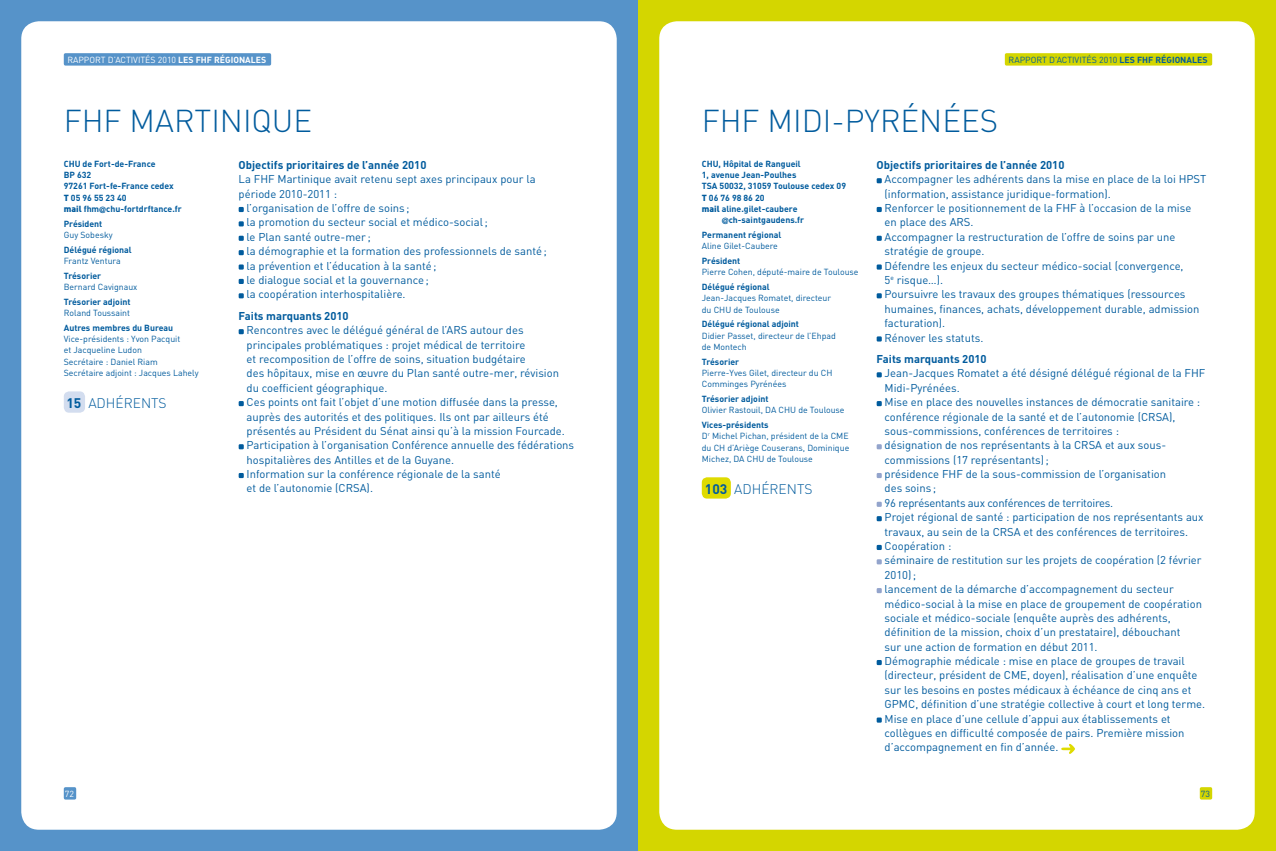
<style>
.page{position:relative;width:1276px;height:851px;background:#fff}
.page>*{position:absolute;margin:0;border:0;box-sizing:border-box;transform-origin:0 0}
.t1{font:300 31.25px "DIN";color:#005b9d}
.t2{font:300 13.75px "DIN";color:#005b9d}
.t3{font:11.25px/14.4px "DIN";color:#005b9d}
.t4{font:700 11.25px "DIN";color:#005b9d}
.t5{font:8.75px/11.2px "DIN";color:#005b9d}
.t6{font:700 8.75px/11.2px "DIN";color:#005b9d}
.t7{font:8.75px "DIN";color:#fff}
.s1{font-weight:700}
.s2{font-weight:900}
.s3{font-family:"Helvetica Neue LT Std"}
</style>
<div class="page">
<div style="left:638px;top:0;width:638px;height:850px;background:#d4d600"></div>
<div style="left:659px;top:21px;width:595px;height:808px;background:#fff;border-radius:18px"></div>
<div style="left:1005px;top:53px;width:207px;height:13px;background:#d4d600;border-radius:2px"></div>
<div style="left:1199px;top:787px;width:13px;height:12px;background:#d4d600;border-radius:2px"></div>
<div style="left:0;top:0;width:638px;height:850px;background:#5693c9"></div>
<div style="left:21px;top:21px;width:596px;height:808px;background:#fff;border-radius:18px"></div>
<div style="left:64px;top:53px;width:207px;height:13px;background:#5693c9;border-radius:2px"></div>
<div style="left:64px;top:787px;width:12px;height:12px;background:#5693c9;border-radius:2px"></div>
<svg style="left:239px;top:207px;width:5px;height:5px"></svg>
<svg style="left:239px;top:221px;width:5px;height:5px"></svg>
<svg style="left:239px;top:236px;width:5px;height:5px"></svg>
<svg style="left:239px;top:250px;width:5px;height:5px"></svg>
<svg style="left:239px;top:264px;width:5px;height:5px"></svg>
<svg style="left:239px;top:279px;width:5px;height:5px"></svg>
<svg style="left:239px;top:293px;width:5px;height:5px"></svg>
<svg style="left:239px;top:329px;width:5px;height:5px"></svg>
<svg style="left:239px;top:401px;width:5px;height:5px"></svg>
<svg style="left:239px;top:444px;width:5px;height:5px"></svg>
<svg style="left:239px;top:473px;width:5px;height:5px"></svg>
<div style="left:64px;top:391px;width:21px;height:21px;background:#d3ddef;border-radius:5px"></div>
<div style="left:702px;top:477px;width:29px;height:21px;background:#dfdb00;border-radius:5px"></div>
<svg style="left:876px;top:178px;width:6px;height:5px"></svg>
<svg style="left:876px;top:207px;width:6px;height:5px"></svg>
<svg style="left:876px;top:236px;width:6px;height:5px"></svg>
<svg style="left:876px;top:264px;width:6px;height:5px"></svg>
<svg style="left:876px;top:293px;width:6px;height:5px"></svg>
<svg style="left:876px;top:336px;width:6px;height:5px"></svg>
<svg style="left:876px;top:372px;width:6px;height:5px"></svg>
<svg style="left:876px;top:401px;width:6px;height:5px"></svg>
<svg style="left:876px;top:444px;width:6px;height:5px"></svg>
<svg style="left:876px;top:473px;width:6px;height:5px"></svg>
<svg style="left:876px;top:501px;width:6px;height:6px"></svg>
<svg style="left:876px;top:516px;width:6px;height:5px"></svg>
<svg style="left:876px;top:545px;width:6px;height:5px"></svg>
<svg style="left:876px;top:559px;width:6px;height:5px"></svg>
<svg style="left:876px;top:588px;width:6px;height:5px"></svg>
<svg style="left:876px;top:660px;width:6px;height:5px"></svg>
<svg style="left:876px;top:717px;width:6px;height:5px"></svg>
<svg style="left:1061px;top:744px;width:14px;height:9px"></svg>
<p class="t7" style="left:67px;top:54px;width:200px">RAPPORT D’ACTIVITÉS 2010 <span class="s1">Les fh f régionales</span></p>
<p class="t5" style="left:1008px;top:54px;width:200px">RAPPORT D’ACTIVITÉS 2010 <span class="s1">Les fh f régionales</span></p>
<h1 class="t1" style="left:64px;top:101px;width:250px">FHF MARTINIQUE</h1>
<h1 class="t1" style="left:702px;top:101px;width:298px">FHF MIDI-PYRÉNÉES</h1>
<p class="t6" style="left:64px;top:158px;width:120px">CHU de Fort-de-France<br>BP 632<br>97261 Fort-fe-France cedex<br><span class="s2">T</span> 05 96 55 23 40<br><span class="s2">mail</span> fhm<span class="s3">@</span>chu-fortdrftance.fr</p>
<p class="t6" style="left:64px;top:217px;width:40px">Président</p>
<p class="t5" style="left:64px;top:229px;width:50px">Guy Sobesky</p>
<p class="t6" style="left:64px;top:243px;width:69px">Délégué régional</p>
<p class="t5" style="left:64px;top:255px;width:59px">Frantz Ventura</p>
<p class="t6" style="left:64px;top:269px;width:39px">Trésorier</p>
<p class="t5" style="left:64px;top:281px;width:75px">Bernard Cavignaux</p>
<p class="t6" style="left:64px;top:296px;width:68px">Trésorier adjoint</p>
<p class="t5" style="left:64px;top:307px;width:68px">Roland Toussaint</p>
<p class="t6" style="left:64px;top:322px;width:111px">Autres membres du Bureau</p>
<p class="t5" style="left:64px;top:333px;width:136px">Vice-présidents : Yvon Pacquit<br>et Jacqueline Ludon<br>Secrétaire : Daniel Riam<br>Secrétaire adjoint : Jacques Lahely</p>
<p class="t2" style="left:66px;top:394px;width:67px"><span class="s1">15</span> ADHÉRENTS</p>
<p class="t4" style="left:239px;top:157px;width:189px">Objectifs prioritaires de l’année 2010</p>
<p class="t3" style="left:239px;top:172px;width:298px">La FHF Martinique avait retenu sept axes principaux pour la</p>
<p class="t3" style="left:239px;top:186px;width:100px">période 2010-2011 :</p>
<p class="t3" style="left:247px;top:200px;width:164px">l’organisation de l’offre de soins ;</p>
<p class="t3" style="left:247px;top:215px;width:243px">la promotion du secteur social et médico-social;</p>
<p class="t3" style="left:247px;top:229px;width:126px">le Plan santé outre-mer ;</p>
<p class="t3" style="left:247px;top:244px;width:302px">la démographie et la formation des professionnels de santé;</p>
<p class="t3" style="left:247px;top:258px;width:191px">la prévention et l’éducation à la santé;</p>
<p class="t3" style="left:247px;top:272px;width:184px">le dialogue social et la gouvernance;</p>
<p class="t3" style="left:247px;top:287px;width:161px">la coopération interhospitalière.</p>
<p class="t4" style="left:239px;top:308px;width:112px">Faits marquants 2010</p>
<p class="t3" style="left:247px;top:323px;width:329px">Rencontres avec le délégué général de l’ARS autour des principales problématiques : projet médical de territoire<br>et recomposition de l’offre de soins, situation budgétaire<br>des hôpitaux, mise en œuvre du Plan santé outre-mer, révision du coefficient géographique.<br>Ces points ont fait l’objet d’une motion diffusée dans la presse, auprès des autorités et des politiques. Ils ont par ailleurs été présentés au Président du Sénat ainsi qu’à la mission Fourcade.<br>Participation à l’organisation Conférence annuelle des fédérations hospitalières des Antilles et de la Guyane.<br>Information sur la conférence régionale de la santé<br>et de l’autonomie (CRSA).</p>
<p class="t6" style="left:702px;top:158px;width:100px">CHU, Hôpital de Rangueil<br>1, avenue Jean-Poulhes<br>TSA</p>
<p class="t6" style="left:719px;top:180px;width:128px">50032, 31059 Toulouse cedex 09</p>
<p class="t6" style="left:702px;top:191px;width:64px"><span class="s2">T</span> 06 76 98 86 20</p>
<p class="t6" style="left:702px;top:203px;width:97px"><span class="s2">mail</span> aline.gilet-caubere</p>
<p class="t6" style="left:721px;top:214px;width:84px"><span class="s3">@</span>ch-saintgaudens.fr</p>
<p class="t6" style="left:702px;top:229px;width:81px">Permanent régional</p>
<p class="t5" style="left:702px;top:240px;width:77px">Aline Gilet-Caubere</p>
<p class="t6" style="left:702px;top:255px;width:40px">Président</p>
<p class="t5" style="left:702px;top:266px;width:158px">Pierre Cohen, député-maire de Toulouse</p>
<p class="t6" style="left:702px;top:281px;width:69px">Délégué régional</p>
<p class="t5" style="left:702px;top:292px;width:131px">Jean-Jacques Romatet, directeur du CHU de Toulouse</p>
<p class="t6" style="left:702px;top:318px;width:99px">Délégué régional adjoint</p>
<p class="t5" style="left:702px;top:329px;width:135px">Didier Passet, directeur de l’Ehpad de Montech</p>
<p class="t6" style="left:702px;top:355px;width:39px">Trésorier</p>
<p class="t5" style="left:702px;top:367px;width:132px">Pierre-Yves Gilet, directeur du CH<br>Comminges Pyrénées</p>
<p class="t6" style="left:702px;top:393px;width:68px">Trésorier adjoint</p>
<p class="t5" style="left:702px;top:404px;width:144px">Olivier Rastouil, DA CHU de Toulouse</p>
<p class="t5" style="left:702px;top:419px;width:149px"><span class="s1">Vices-présidents<br></span>D<sup>r</sup> Michel Pichan, président de la CME du CH d’Ariège Couserans, Dominique<br>Michez, DA CHU de Toulouse</p>
<p class="t2" style="left:705px;top:480px;width:74px"><span class="s1">103</span> ADHÉRENTS</p>
<p class="t4" style="left:876px;top:157px;width:189px">Objectifs prioritaires de l’année 2010</p>
<p class="t3" style="left:884px;top:172px;width:323px">Accompagner les adhérents dans la mise en place de la loi HPST (information, assistance juridique-formation).<br>Renforcer le positionnement de la FHF à l’occasion de la mise en place des ARS.<br>Accompagner la restructuration de l’offre de soins par une stratégie de groupe.<br>Défendre les enjeux du secteur médico-social (convergence,<br>5<sup>e</sup> risque…).<br>Poursuivre les travaux des groupes thématiques (ressources humaines, finances, achats, développement durable, admission facturation).<br>Rénover les statuts.</p>
<p class="t4" style="left:876px;top:351px;width:112px">Faits marquants 2010</p>
<p class="t3" style="left:884px;top:366px;width:322px">Jean-Jacques Romatet a été désigné délégué régional de la FHF Midi-Pyrénées.<br>Mise en place des nouvelles instances de démocratie sanitaire : conférence régionale de la santé et de l’autonomie (CRSA), sous-commissions, conférences de territoires :<br>désignation de nos représentants à la CRSA et aux sous&shy;commissions (17 représentants);<br>présidence FHF de la sous-commission de l’organisation<br>des soins ;<br>96 représentants aux conférences de territoires.<br>Projet régional de santé : participation de nos représentants aux travaux, au sein de la CRSA et des conférences de territoires.<br>Coopération :<br>séminaire de restitution sur les projets de coopération (2 février 2010);<br>lancement de la démarche d’accompagnement du secteur médico-social à la mise en place de groupement de coopération sociale et médico-sociale (enquête auprès des adhérents, définition de la mission, choix d’un prestataire), débouchant<br>sur une action de formation en début 2011.<br>Démographie médicale : mise en place de groupes de travail (directeur, président de CME, doyen), réalisation d’une enquête sur les besoins en postes médicaux à échéance de cinq ans et GPMC, définition d’une stratégie collective à court et long terme.<br>Mise en place d’une cellule d’appui aux établissements et collègues en difficulté composée de pairs. Première mission d’accompagnement en fin d’année.</p>
<p class="t7" style="left:65px;top:787px;width:11px">72</p>
<p class="t5" style="left:1200px;top:787px;width:11px">73</p>
</div>
